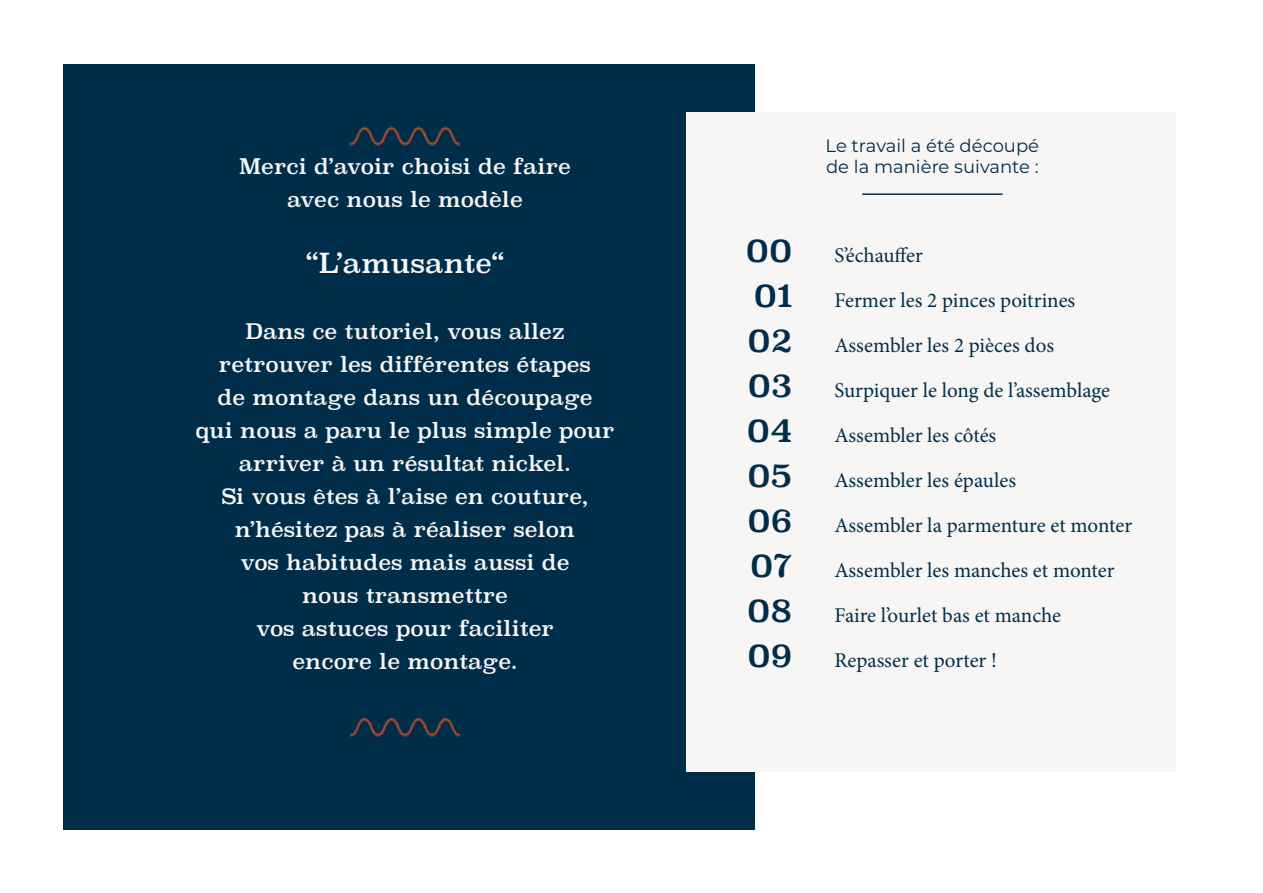
<style>
.page{position:relative;width:1263px;height:893px;background:#fff}
.page>*{position:absolute;margin:0;border:0;box-sizing:border-box;transform-origin:0 0}
.t1{font:33px "Superclarendon Rg";color:#002e4a}
.t2{font:27px "Superclarendon Rg";color:#f7f6f4}
.t3{font:21px/33px "Superclarendon Rg";color:#f7f6f4;text-align:center}
.t4{font:21px/45px "Minion Pro";color:#002e4a}
.t5{font:18px/21.6px "Montserrat";color:#002e4a}
.s1{font-family:"Superclarendon Rg";font-size:33px}
</style>
<div class="page">
<div style="left:64px;top:64px;width:691px;height:765px;background:#002e4a"></div>
<div style="left:687px;top:113px;width:489px;height:659px;background:#f7f6f4"></div>
<img style="left:349px;top:127px;width:112px;height:19px">
<img style="left:349px;top:718px;width:112px;height:19px">
<hr style="left:862px;top:193px;width:140px;height:2px;background:#002e4a">
<p class="t3" style="left:239px;top:149px;width:333px">Merci d’avoir choisi de faire avec nous le modèle</p>
<p class="t2" style="left:306px;top:246px;width:200px">“L’amusante“</p>
<p class="t3" style="left:196px;top:314px;width:420px">Dans ce tutoriel, vous allez retrouver les différentes étapes<br>de montage dans un découpage<br>qui nous a paru le plus simple pour arriver à un résultat nickel.<br>Si vous êtes à l’aise en couture, n’hésitez pas à réaliser selon<br>vos habitudes mais aussi de<br>nous transmettre<br>vos astuces pour faciliter<br>encore le montage.</p>
<p class="t5" style="left:825px;top:134px;width:215px">Le travail a été découpé de la manière suivante :</p>
<h1 class="t1" style="left:746px;top:230px;width:48px">00</h1>
<p class="t4" style="left:754px;top:232px;width:323px;text-indent:81px">S’échauffer<br><span class="s1">01</span> Fermer les 2 pinces poitrines</p>
<h1 class="t1" style="left:747px;top:320px;width:46px">02</h1>
<p class="t4" style="left:834px;top:322px;width:221px">Assembler les 2 pièces dos</p>
<h1 class="t1" style="left:748px;top:365px;width:46px">03</h1>
<p class="t4" style="left:834px;top:367px;width:277px">Surpiquer le long de l’assemblage</p>
<h1 class="t1" style="left:747px;top:410px;width:47px">04</h1>
<p class="t4" style="left:834px;top:412px;width:163px">Assembler les côtés</p>
<h1 class="t1" style="left:747px;top:455px;width:47px">05</h1>
<p class="t4" style="left:834px;top:457px;width:183px">Assembler les épaules</p>
<h1 class="t1" style="left:747px;top:500px;width:46px">06</h1>
<p class="t4" style="left:834px;top:502px;width:299px">Assembler la parmenture et monter</p>
<h1 class="t1" style="left:750px;top:545px;width:44px">07</h1>
<p class="t4" style="left:834px;top:547px;width:282px">Assembler les manches et monter</p>
<h1 class="t1" style="left:747px;top:590px;width:47px">08</h1>
<p class="t4" style="left:834px;top:592px;width:228px">Faire l’ourlet bas et manche</p>
<h1 class="t1" style="left:747px;top:635px;width:46px">09</h1>
<p class="t4" style="left:834px;top:637px;width:164px">Repasser et porter !</p>
</div>
